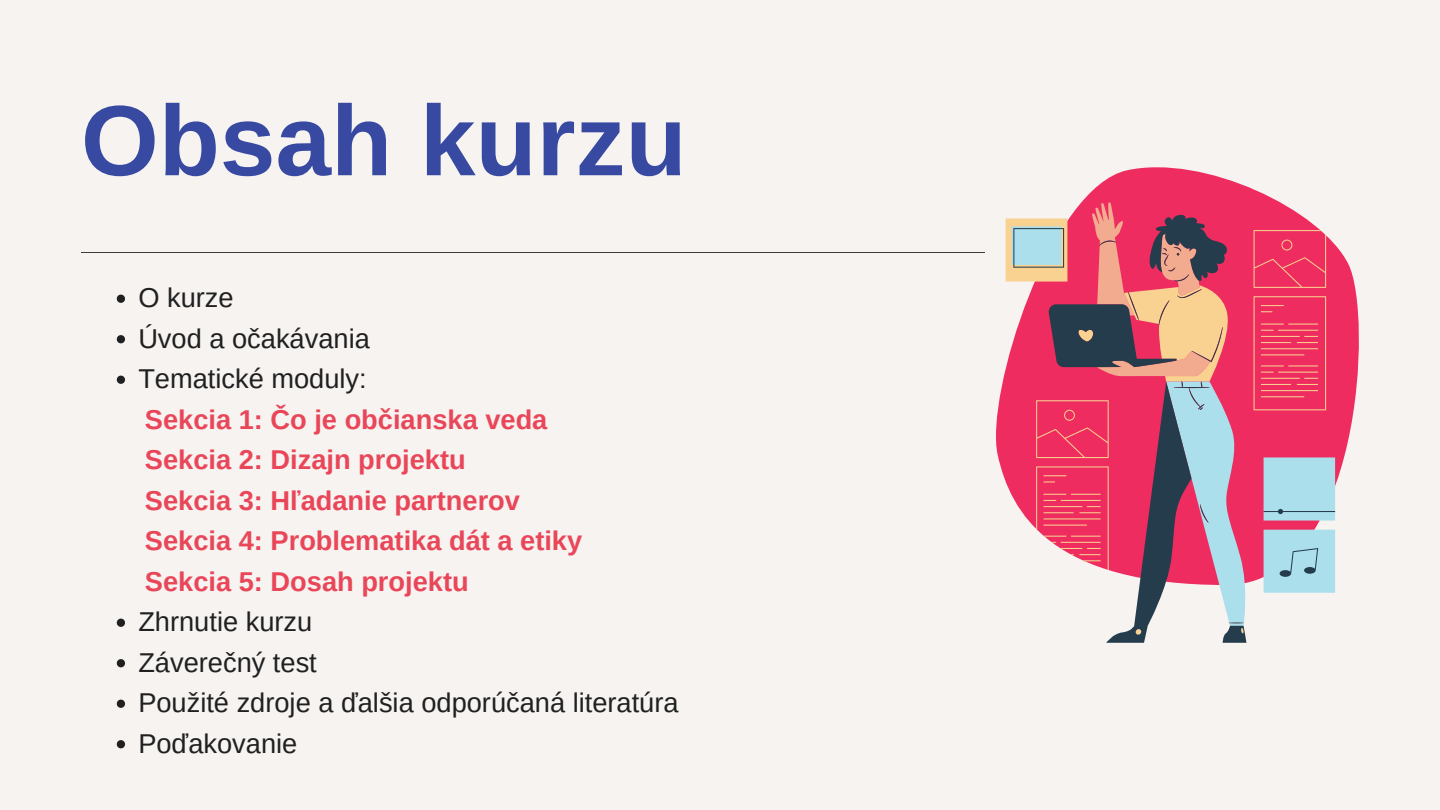
<style>
.page{position:relative;width:1440px;height:810px;background:#f6f3f1}
.page>*{position:absolute;margin:0;border:0;box-sizing:border-box;transform-origin:0 0}
.t1{font:700 100px "Arimo";color:#3849a2}
.t2{font:700 27.2px/40.5px "Arimo";color:#e94759}
.t3{font:27.2px/40.5px "Arimo";color:#202020}
</style>
<div class="page">
<hr style="left:81px;top:252px;width:904px;height:1px;background:#3d3d3d">
<svg style="left:996px;top:167px;width:363px;height:345px"></svg>
<svg style="left:1092px;top:202px;width:118px;height:13px"></svg>
<svg style="left:1013px;top:215px;width:322px;height:428px"></svg>
<svg style="left:117px;top:295px;width:8px;height:8px"></svg>
<svg style="left:117px;top:335px;width:8px;height:8px"></svg>
<svg style="left:117px;top:376px;width:8px;height:8px"></svg>
<svg style="left:117px;top:619px;width:8px;height:8px"></svg>
<svg style="left:117px;top:659px;width:8px;height:8px"></svg>
<svg style="left:117px;top:700px;width:8px;height:8px"></svg>
<svg style="left:117px;top:740px;width:8px;height:8px"></svg>
<h1 class="t1" style="left:81px;top:85px;width:607px">Obsah kurzu</h1>
<p class="t3" style="left:138px;top:278px;width:233px">O kurze<br>Úvod a očakávania<br>Tematické moduly:</p>
<p class="t2" style="left:145px;top:399px;width:439px">Sekcia 1: Čo je občianska veda<br>Sekcia 2: Dizajn projektu<br>Sekcia 3: Hľadanie partnerov<br>Sekcia 4: Problematika dát a etiky<br>Sekcia 5: Dosah projektu</p>
<p class="t3" style="left:138px;top:602px;width:542px">Zhrnutie kurzu<br>Záverečný test<br>Použité zdroje a ďalšia odporúčaná literatúra<br>Poďakovanie</p>
</div>
